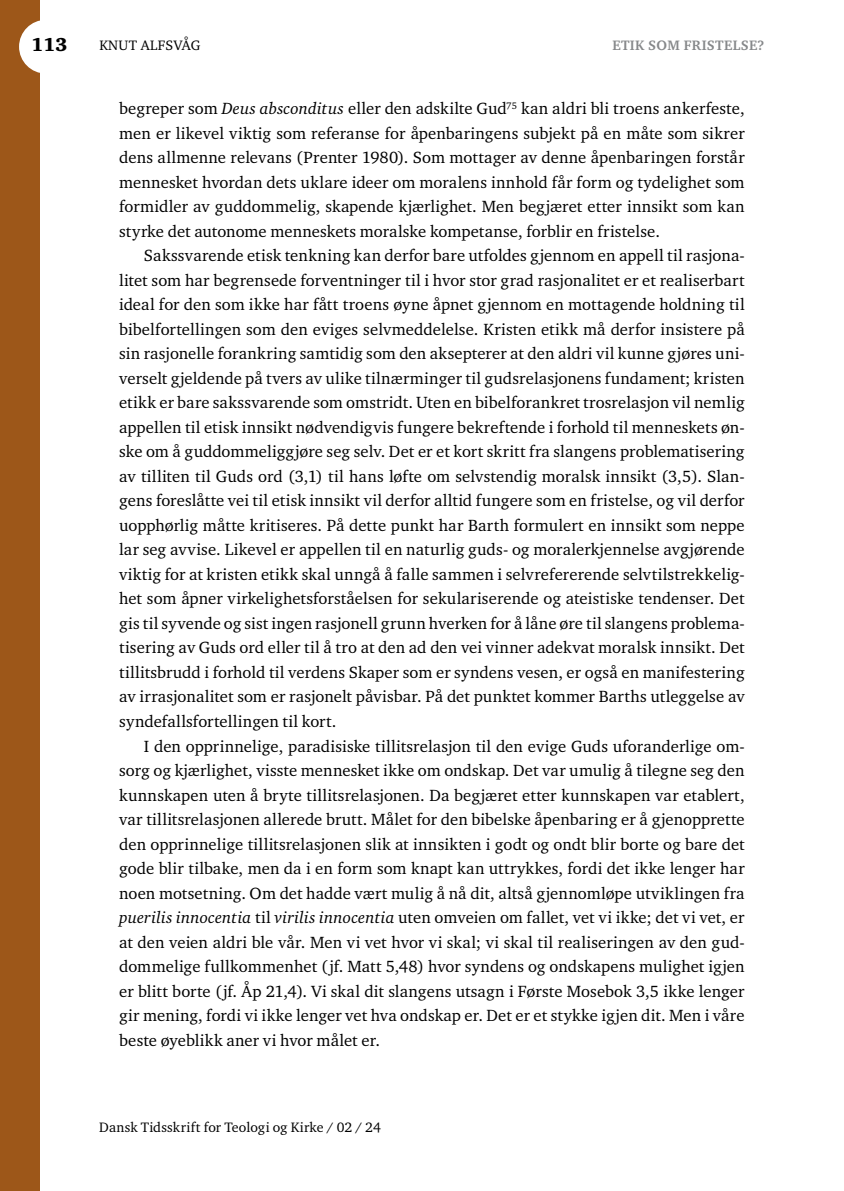
<style>
.page{position:relative;width:844px;height:1191px;background:#fff}
.page>*{position:absolute;margin:0;border:0;box-sizing:border-box;transform-origin:0 0}
.t1{font:900 19.25px "Charter ITC Std";color:#000}
.t2{font:16.62px/24.5px "Charter ITC Std";letter-spacing:.01em;color:#000;text-align:justify}
.t3{font:14px "Charter ITC Std";letter-spacing:.015em;color:#000}
.t4{font:700 14px "Charter ITC Std";letter-spacing:.025em;color:#86888a}
.s1{font-style:italic}
</style>
<div class="page">
<div style="left:0;top:0;width:40px;height:1191px;background:#9d5719"></div>
<div style="left:19px;top:20px;width:54px;height:54px;background:#fff;border-radius:50%"></div>
<p class="t1" style="left:31px;top:33px;width:38px">113</p>
<p class="t3" style="left:99px;top:37px;width:102px">KNUT ALFSVÅG</p>
<p class="t4" style="left:612px;top:37px;width:153px">ETIK SOM FRISTELSE?</p>
<p class="t2" style="left:119px;top:96px;width:627px">begreper som <span class="s1">Deus absconditus</span> eller den adskilte Gud<sup>75</sup> kan aldri bli troens ankerfeste, men er likevel viktig som referanse for åpenbaringens subjekt på en måte som sikrer dens allmenne relevans (Prenter 1980). Som mottager av denne åpenbaringen forstår mennesket hvordan dets uklare ideer om moralens innhold får form og tydelighet som formidler av guddommelig, skapende kjærlighet. Men begjæret etter innsikt som kan styrke det autonome menneskets moralske kompetanse, forblir en fristelse.</p>
<p class="t2" style="left:119px;top:243px;width:627px;text-indent:25px">Sakssvarende etisk tenkning kan derfor bare utfoldes gjennom en appell til rasjona&shy;litet som har begrensede forventninger til i hvor stor grad rasjonalitet er et realiserbart ideal for den som ikke har fått troens øyne åpnet gjennom en mottagende holdning til bibelfortellingen som den eviges selvmeddelelse. Kristen etikk må derfor insistere på sin rasjonelle forankring samtidig som den aksepterer at den aldri vil kunne gjøres uni&shy;verselt gjeldende på tvers av ulike tilnærminger til gudsrelasjonens fundament; kristen etikk er bare sakssvarende som omstridt. Uten en bibelforankret trosrelasjon vil nemlig appellen til etisk innsikt nødvendigvis fungere bekreftende i forhold til menneskets øn&shy;ske om å guddommeliggjøre seg selv. Det er et kort skritt fra slangens problematisering av tilliten til Guds ord (3,1) til hans løfte om selvstendig moralsk innsikt (3,5). Slan&shy;gens foreslåtte vei til etisk innsikt vil derfor alltid fungere som en fristelse, og vil derfor uopphørlig måtte kritiseres. På dette punkt har Barth formulert en innsikt som neppe lar seg avvise. Likevel er appellen til en naturlig guds- og moralerkjennelse avgjørende viktig for at kristen etikk skal unngå å falle sammen i selvrefererende selvtilstrekkelig&shy;het som åpner virkelighetsforståelsen for sekulariserende og ateistiske tendenser. Det gis til syvende og sist ingen rasjonell grunn hverken for å låne øre til slangens problema&shy;tisering av Guds ord eller til å tro at den ad den vei vinner adekvat moralsk innsikt. Det tillitsbrudd i forhold til verdens Skaper som er syndens vesen, er også en manifestering av irrasjonalitet som er rasjonelt påvisbar. På det punktet kommer Barths utleggelse av syndefallsfortellingen til kort.</p>
<p class="t2" style="left:119px;top:733px;width:627px;text-indent:25px">I den opprinnelige, paradisiske tillitsrelasjon til den evige Guds uforanderlige om&shy;sorg og kjærlighet, visste mennesket ikke om ondskap. Det var umulig å tilegne seg den kunnskapen uten å bryte tillitsrelasjonen. Da begjæret etter kunnskapen var etablert, var tillitsrelasjonen allerede brutt. Målet for den bibelske åpenbaring er å gjenopprette den opprinnelige tillitsrelasjonen slik at innsikten i godt og ondt blir borte og bare det gode blir tilbake, men da i en form som knapt kan uttrykkes, fordi det ikke lenger har noen motsetning. Om det hadde vært mulig å nå dit, altså gjennomløpe utviklingen fra <span class="s1">puerilis innocentia</span> til <span class="s1">virilis innocentia</span> uten omveien om fallet, vet vi ikke; det vi vet, er at den veien aldri ble vår. Men vi vet hvor vi skal; vi skal til realiseringen av den gud&shy;dommelige fullkommenhet (jf. Matt 5,48) hvor syndens og ondskapens mulighet igjen er blitt borte (jf. Åp 21,4). Vi skal dit slangens utsagn i Første Mosebok 3,5 ikke lenger gir mening, fordi vi ikke lenger vet hva ondskap er. Det er et stykke igjen dit. Men i våre beste øyeblikk aner vi hvor målet er.</p>
<p class="t3" style="left:99px;top:1118px;width:283px">Dansk Tidsskrift for Teologi og Kirke / 02 / 24</p>
</div>
